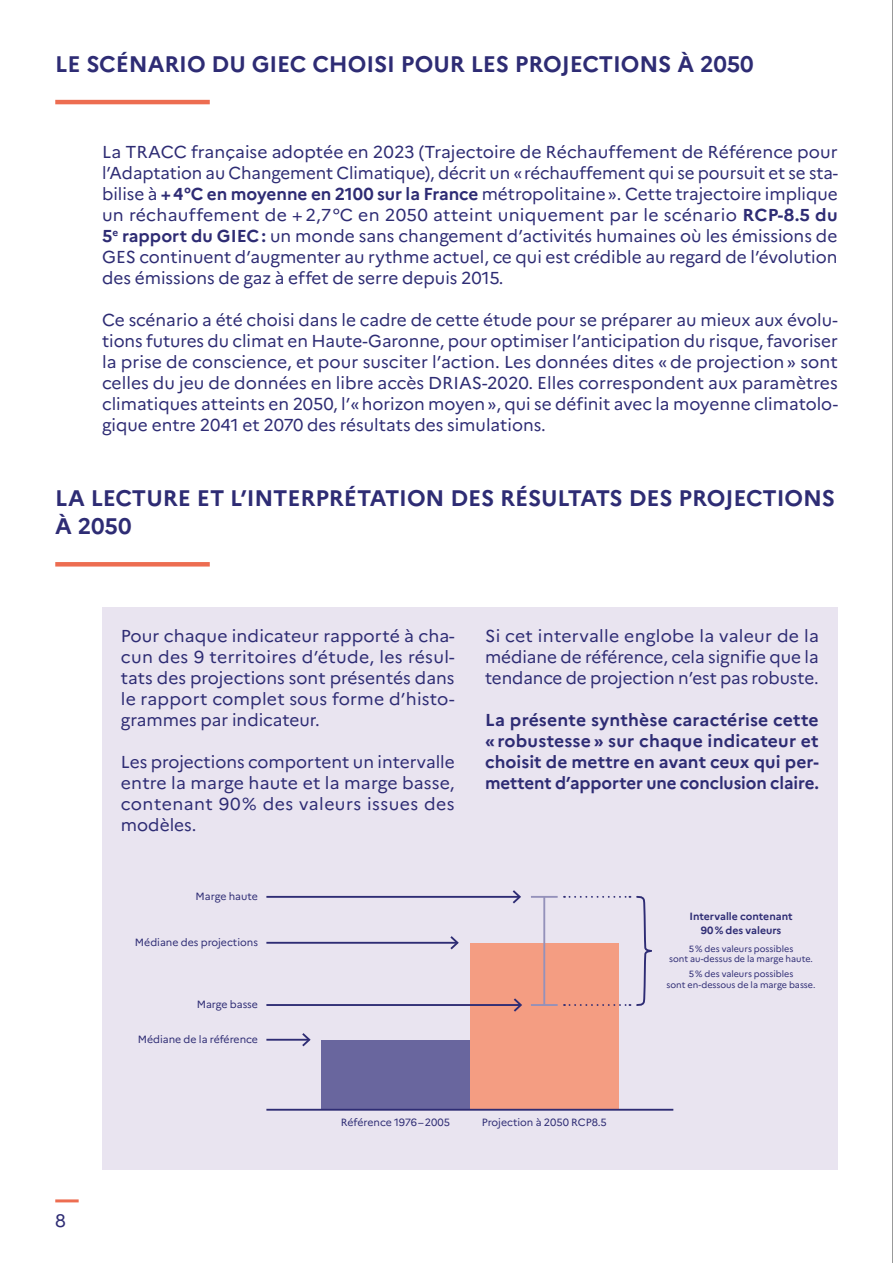
<style>
.page{position:relative;width:893px;height:1263px;background:#fff}
.page>*{position:absolute;margin:0;border:0;box-sizing:border-box;transform-origin:0 0}
.t1{font:700 22.5px/28.5px "Marianne";letter-spacing:-.005em;color:#2e2c74}
.t2{font:18px "Marianne";color:#2e2c74}
.justif{font:17.25px/21px "Marianne";color:#2e2c74;text-align:justify}
.t3{font:700 17.25px/21px "Marianne";letter-spacing:-.005em;color:#2e2c74;text-align:justify}
.t4{font:10.5px "Marianne";color:#2e2c74}
.t5{font:700 10.5px/13.5px "Marianne";color:#2e2c74;text-align:center}
.t6{font:9px/10.5px "Marianne";color:#2e2c74;text-align:center}
.s1{font-weight:700}
</style>
<div class="page">
<hr style="left:55px;top:1199px;width:24px;height:3px;background:#ed6d51">
<hr style="left:55px;top:100px;width:155px;height:4px;background:#ed6d51">
<hr style="left:55px;top:562px;width:155px;height:4px;background:#ed6d51">
<div style="left:102px;top:607px;width:736px;height:562px;background:#e9e4f0"></div>
<div style="left:321px;top:1040px;width:149px;height:70px;background:#69669e"></div>
<div style="left:470px;top:943px;width:149px;height:167px;background:#f49d82"></div>
<hr style="left:266px;top:1109px;width:407px;height:2px;background:#2e2c74">
<hr style="left:266px;top:1039px;width:43px;height:2px;background:#2e2c74">
<svg style="left:300px;top:1033px;width:11px;height:14px"></svg>
<hr style="left:543px;top:897px;width:2px;height:108px;background:#9491ba">
<hr style="left:531px;top:896px;width:27px;height:2px;background:#9491ba">
<hr style="left:531px;top:1004px;width:27px;height:2px;background:#9491ba">
<hr style="left:266px;top:1004px;width:255px;height:2px;background:#2e2c74">
<svg style="left:512px;top:998px;width:10px;height:14px"></svg>
<hr style="left:266px;top:942px;width:191px;height:2px;background:#2e2c74">
<svg style="left:448px;top:936px;width:11px;height:14px"></svg>
<hr style="left:266px;top:896px;width:254px;height:2px;background:#2e2c74">
<svg style="left:511px;top:890px;width:10px;height:14px"></svg>
<svg style="left:564px;top:895px;width:88px;height:111px"></svg>
<hr style="left:892px;top:0;width:1px;height:1263px;background:#1d1d1b">
<p class="t1" style="left:55px;top:50px;width:700px">LE SCÉNARIO DU GIEC CHOISI POUR LES PROJECTIONS À 2050</p>
<p class="justif" style="left:102px;top:141px;width:737px">La TRACC française adoptée en 2023 (Trajectoire de Réchauffement de Référence pour l’Adaptation au Changement Climatique), décrit un «réchauffement qui se poursuit et se sta&shy;bilise à <span class="s1">+4°C en moyenne en 2100 sur la France</span> métropolitaine». Cette trajectoire implique un réchauffement de + 2,7°C en 2050 atteint uniquement par le scénario <span class="s1">RCP-8.5 du 5</span><sup>e</sup> <span class="s1">rapport du GIEC:</span> un monde sans changement d’activités humaines où les émissions de GES continuent d’augmenter au rythme actuel, ce qui est crédible au regard de l’évolution des émissions de gaz à effet de serre depuis 2015.</p>
<p class="justif" style="left:102px;top:309px;width:737px">Ce scénario a été choisi dans le cadre de cette étude pour se préparer au mieux aux évolu&shy;tions futures du climat en Haute-Garonne, pour optimiser l’anticipation du risque, favoriser la prise de conscience, et pour susciter l’action. Les données dites «de projection» sont celles du jeu de données en libre accès DRIAS-2020. Elles correspondent aux paramètres climatiques atteints en 2050, l’«horizon moyen», qui se définit avec la moyenne climatolo&shy;gique entre 2041 et 2070 des résultats des simulations.</p>
<p class="t1" style="left:55px;top:484px;width:781px">LA LECTURE ET L’INTERPRÉTATION DES RÉSULTATS DES PROJECTIONS<br>À 2050</p>
<p class="justif" style="left:121px;top:625px;width:335px">Pour chaque indicateur rapporté à cha&shy;cun des 9 territoires d’étude, les résul&shy;tats des projections sont présentés dans le rapport complet sous forme d’histo&shy;grammes par indicateur.</p>
<p class="justif" style="left:121px;top:751px;width:335px">Les projections comportent un intervalle entre la marge haute et la marge basse, contenant 90% des valeurs issues des modèles.</p>
<p class="t4" style="left:196px;top:890px;width:64px">Marge haute</p>
<p class="t4" style="left:135px;top:936px;width:125px">Médiane des projections</p>
<p class="t4" style="left:197px;top:998px;width:63px">Marge basse</p>
<p class="t4" style="left:138px;top:1033px;width:122px">Médiane de la référence</p>
<p class="justif" style="left:485px;top:625px;width:335px">Si cet intervalle englobe la valeur de la médiane de référence, cela signifie que la tendance de projection n’est pas robuste.</p>
<p class="t3" style="left:485px;top:709px;width:335px">La présente synthèse caractérise cette « robustesse » sur chaque indicateur et choisit de mettre en avant ceux qui per&shy;mettent d’apporter une conclusion claire.</p>
<p class="t5" style="left:689px;top:910px;width:105px">Intervalle contenant<br>90% des valeurs</p>
<p class="t6" style="left:669px;top:943px;width:145px">5% des valeurs possibles<br>sont au-dessus de la marge haute.</p>
<p class="t6" style="left:667px;top:969px;width:150px">5% des valeurs possibles<br>sont en-dessous de la marge basse.</p>
<p class="t2" style="left:55px;top:1209px;width:12px">8</p>
<p class="t4" style="left:341px;top:1116px;width:111px">Référence 1976–2005</p>
<p class="t4" style="left:482px;top:1116px;width:126px">Projection à 2050 RCP8.5</p>
</div>
